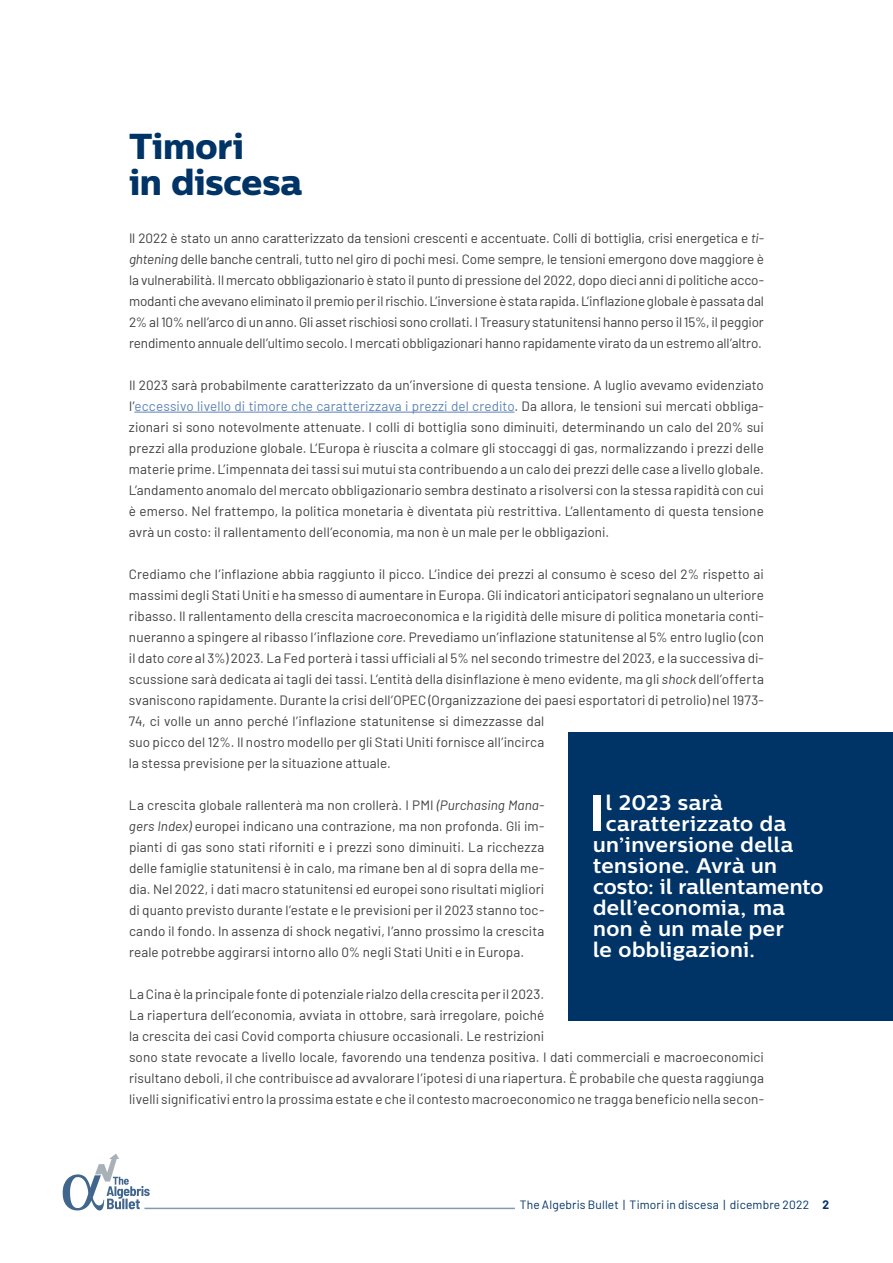
<style>
.page{position:relative;width:893px;height:1263px;background:#fff}
.page>*{position:absolute;margin:0;border:0;box-sizing:border-box;transform-origin:0 0}
.t1{font:700 51px "Centrale Sans";color:#fff}
.t2{font:36px/36px "Centrale Sans X Bold";letter-spacing:-.005em;color:#036}
.t3{font:700 21px "Centrale Sans";letter-spacing:.02em;color:#fff}
.t4{font:13.5px/21px "Barlow";letter-spacing:.005em;color:#404040;text-align:justify}
.t5{font:12px "Barlow";letter-spacing:.01em;color:#036}
.s1{font-style:italic}
.s2{color:#5d84b4}
.s3{font-weight:700}
</style>
<div class="page">
<hr style="left:144px;top:1208px;width:371px;height:1px;background:#036">
<svg style="left:63px;top:1154px;width:87px;height:56px"></svg>
<hr style="left:134px;top:412px;width:380px;height:1px;background:#5d84b4">
<div style="left:568px;top:732px;width:325px;height:288px;background:#036"></div>
<h2 class="t2" style="left:129px;top:128px;width:175px">Timori<br>in discesa</h2>
<p class="t4" style="left:129px;top:227px;width:636px">Il 2022 è stato un anno caratterizzato da tensioni crescenti e accentuate. Colli di bottiglia, crisi energetica e <span class="s1">ti&shy;ghtening</span> delle banche centrali, tutto nel giro di pochi mesi. Come sempre, le tensioni emergono dove maggiore è la vulnerabilità. Il mercato obbligazionario è stato il punto di pressione del 2022, dopo dieci anni di politiche acco&shy;modanti che avevano eliminato il premio per il rischio. L’inversione è stata rapida. L’inflazione globale è passata dal 2% al 10% nell’arco di un anno. Gli asset rischiosi sono crollati. I Treasury statunitensi hanno perso il 15%, il peggior rendimento annuale dell’ultimo secolo. I mercati obbligazionari hanno rapidamente virato da un estremo all’altro.</p>
<p class="t4" style="left:129px;top:374px;width:636px">Il 2023 sarà probabilmente caratterizzato da un’inversione di questa tensione. A luglio avevamo evidenziato l’<span class="s2">eccessivo livello di timore che caratterizzava i prezzi del credito</span>. Da allora, le tensioni sui mercati obbliga&shy;zionari si sono notevolmente attenuate. I colli di bottiglia sono diminuiti, determinando un calo del 20% sui prezzi alla produzione globale. L’Europa è riuscita a colmare gli stoccaggi di gas, normalizzando i prezzi delle materie prime. L’impennata dei tassi sui mutui sta contribuendo a un calo dei prezzi delle case a livello globale.<br>L’andamento anomalo del mercato obbligazionario sembra destinato a risolversi con la stessa rapidità con cui è emerso. Nel frattempo, la politica monetaria è diventata più restrittiva. L’allentamento di questa tensione avrà un costo: il rallentamento dell’economia, ma non è un male per le obbligazioni.</p>
<p class="t4" style="left:129px;top:563px;width:636px;text-align:left">Crediamo che l’inflazione abbia raggiunto il picco. L’indice dei prezzi al consumo è sceso del 2% rispetto ai massimi degli Stati Uniti e ha smesso di aumentare in Europa. Gli indicatori anticipatori segnalano un ulteriore ribasso. Il rallentamento della crescita macroeconomica e la rigidità delle misure di politica monetaria conti&shy;nueranno a spingere al ribasso l’inflazione <span class="s1">core</span>. Prevediamo un’inflazione statunitense al 5% entro luglio (con il dato <span class="s1">core</span> al 3%) 2023. La Fed porterà i tassi ufficiali al 5% nel secondo trimestre del 2023, e la successiva di&shy;scussione sarà dedicata ai tagli dei tassi. L’entità della disinflazione è meno evidente, ma gli <span class="s1">shock</span> dell’offerta svaniscono rapidamente. Durante la crisi dell’OPEC (Organizzazione dei paesi esportatori di petrolio) nel 1973- 74, ci volle un anno perché l’inflazione statunitense si dimezzasse dal<br>suo picco del 12%. Il nostro modello per gli Stati Uniti fornisce all’incirca<br>la stessa previsione per la situazione attuale.</p>
<p class="t4" style="left:129px;top:794px;width:417px">La crescita globale rallenterà ma non crollerà. I PMI <span class="s1">(Purchasing Mana&shy;gers Index)</span> europei indicano una contrazione, ma non profonda. Gli im&shy;pianti di gas sono stati riforniti e i prezzi sono diminuiti. La ricchezza delle famiglie statunitensi è in calo, ma rimane ben al di sopra della me&shy;dia. Nel 2022, i dati macro statunitensi ed europei sono risultati migliori di quanto previsto durante l’estate e le previsioni per il 2023 stanno toc&shy;cando il fondo. In assenza di shock negativi, l’anno prossimo la crescita reale potrebbe aggirarsi intorno allo 0% negli Stati Uniti e in Europa.</p>
<p class="t4" style="left:129px;top:983px;width:636px;text-align:left">La Cina è la principale fonte di potenziale rialzo della crescita per il 2023.<br>La riapertura dell’economia, avviata in ottobre, sarà irregolare, poiché<br>la crescita dei casi Covid comporta chiusure occasionali. Le restrizioni<br>sono state revocate a livello locale, favorendo una tendenza positiva. I dati commerciali e macroeconomici risultano deboli, il che contribuisce ad avvalorare l’ipotesi di una riapertura. È probabile che questa raggiunga livelli significativi entro la prossima estate e che il contesto macroeconomico ne tragga beneficio nella secon-</p>
<h1 class="t1" style="left:589px;top:782px;width:17px">I</h1>
<h3 class="t3" style="left:606px;top:789px;width:118px">l 2023 sarà</h3>
<h3 class="t3" style="left:606px;top:810px;width:182px">caratterizzato da</h3>
<h3 class="t3" style="left:593px;top:831px;width:202px">un’inversione della</h3>
<h3 class="t3" style="left:593px;top:852px;width:185px">tensione. Avrà un</h3>
<h3 class="t3" style="left:593px;top:873px;width:232px">costo: il rallentamento</h3>
<h3 class="t3" style="left:593px;top:894px;width:193px">dell’economia, ma</h3>
<h3 class="t3" style="left:593px;top:915px;width:192px">non è un male per</h3>
<h3 class="t3" style="left:593px;top:936px;width:164px">le obbligazioni.</h3>
<p class="t5" style="left:520px;top:1196px;width:311px">The Algebris Bullet | Timori in discesa | dicembre 2022 <span class="s3">2</span></p>
</div>
